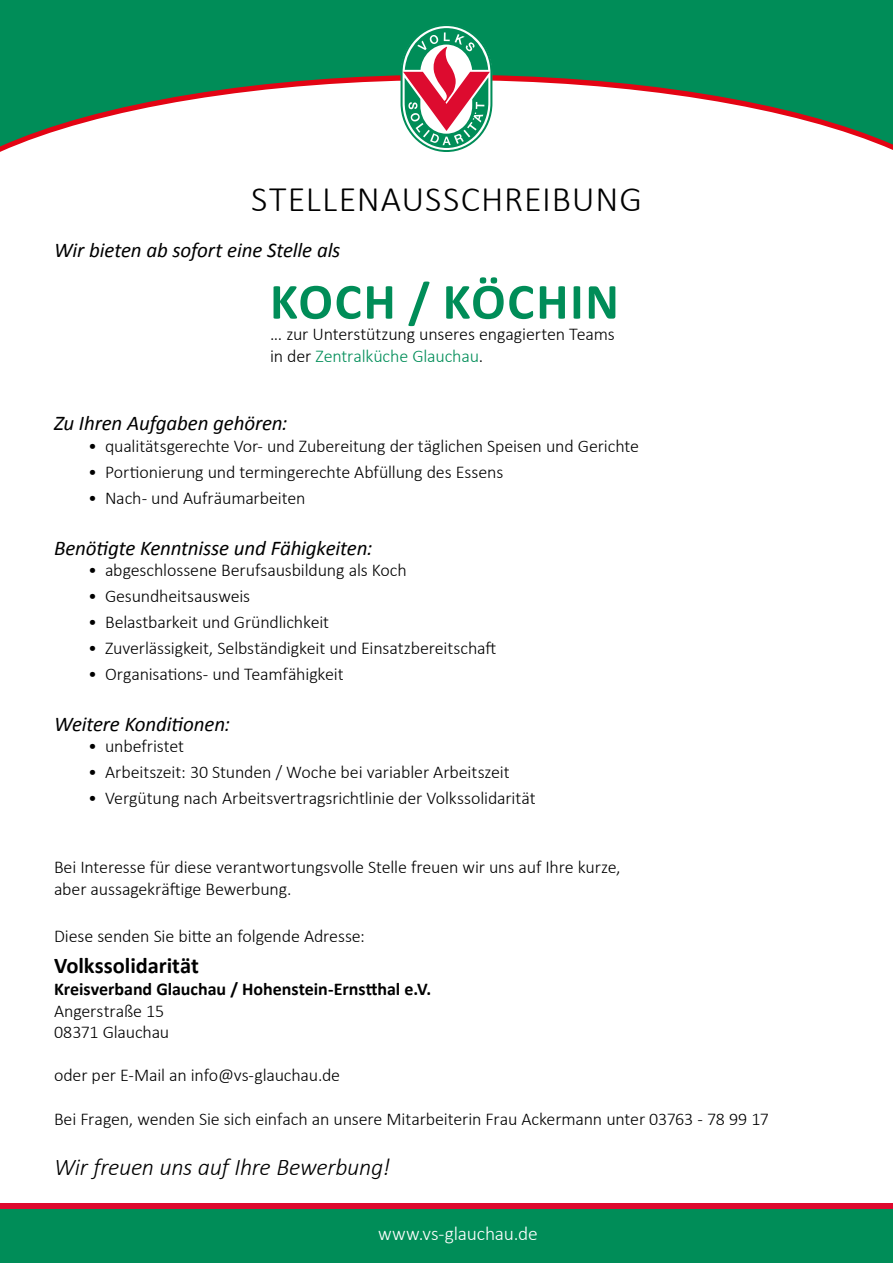
<style>
.page{position:relative;width:893px;height:1263px;background:#fff}
.page>*{position:absolute;margin:0;border:0;box-sizing:border-box;transform-origin:0 0}
.t1{font:700 51px "Calibri";letter-spacing:.035em;color:#008d58}
.t2{font:300 36px "Calibri";letter-spacing:.02em;color:#000}
.t3{font:italic 300 24px "Calibri";letter-spacing:-.01em;color:#000}
.t4{font:700 22.5px "Calibri";color:#000}
.t5{font:italic 21px "Calibri";letter-spacing:-.01em;color:#000}
.t6{font:300 19.5px "Calibri";letter-spacing:-.005em;color:#fff}
.t7{font:300 18px/21.6px "Calibri";letter-spacing:-.01em;color:#000}
.t8{font:700 18px "Calibri";color:#000}
.s1{color:#008d58}
</style>
<div class="page">
<svg style="left:0;top:1203px;width:893px;height:7px;background:#bd1b34"></svg>
<div style="left:0;top:1210px;width:893px;height:53px;background:#008d58"></div>
<svg style="left:0;top:0;width:893px;height:147px;fill:#008d58"></svg>
<svg style="left:401px;top:24px;width:91px;height:128px"></svg>
<h2 class="t2" style="left:251px;top:176px;width:392px">STELLENAUSSCHREIBUNG</h2>
<p class="t5" style="left:54px;top:236px;width:288px">Wir bieten ab sofort eine Stelle als</p>
<h1 class="t1" style="left:270px;top:266px;width:350px">KOCH / KÖCHIN</h1>
<p class="t7" style="left:270px;top:323px;width:346px">... zur Unterstützung unseres engagierten Teams in der <span class="s1">Zentralküche Glauchau</span>.</p>
<p class="t5" style="left:54px;top:409px;width:235px">Zu Ihren Aufgaben gehören:</p>
<p class="t7" style="left:88px;top:435px;width:552px">• qualitätsgerechte Vor- und Zubereitung der täglichen Speisen und Gerichte</p>
<p class="t7" style="left:88px;top:461px;width:417px">• Portionierung und termingerechte Abfüllung des Essens</p>
<p class="t7" style="left:88px;top:486px;width:219px">• Nach- und Aufräumarbeiten</p>
<p class="t5" style="left:54px;top:533px;width:320px">Benötigte Kenntnisse und Fähigkeiten:</p>
<p class="t7" style="left:88px;top:559px;width:320px">• abgeschlossene Berufsausbildung als Koch</p>
<p class="t7" style="left:88px;top:585px;width:164px">• Gesundheitsausweis</p>
<p class="t7" style="left:88px;top:611px;width:243px">• Belastbarkeit und Gründlichkeit</p>
<p class="t7" style="left:88px;top:637px;width:410px">• Zuverlässigkeit, Selbständigkeit und Einsatzbereitschaft</p>
<p class="t7" style="left:88px;top:663px;width:257px">• Organisations- und Teamfähigkeit</p>
<p class="t5" style="left:54px;top:709px;width:178px">Weitere Konditionen:</p>
<p class="t7" style="left:88px;top:735px;width:98px">• unbefristet</p>
<p class="t7" style="left:88px;top:761px;width:423px">• Arbeitszeit: 30 Stunden / Woche bei variabler Arbeitszeit</p>
<p class="t7" style="left:88px;top:787px;width:449px">• Vergütung nach Arbeitsvertragsrichtlinie der Volkssolidarität</p>
<p class="t7" style="left:54px;top:856px;width:568px">Bei Interesse für diese verantwortungsvolle Stelle freuen wir uns auf Ihre kurze, aber aussagekräftige Bewerbung.</p>
<p class="t7" style="left:54px;top:925px;width:313px">Diese senden Sie bitte an folgende Adresse:</p>
<p class="t4" style="left:54px;top:950px;width:146px">Volkssolidarität</p>
<p class="t8" style="left:54px;top:976px;width:379px">Kreisverband Glauchau / Hohenstein-Ernstthal e.V.</p>
<p class="t7" style="left:54px;top:999px;width:117px">Angerstraße 15<br>08371 Glauchau</p>
<p class="t7" style="left:54px;top:1064px;width:288px">oder per E-Mail an info@vs-glauchau.de</p>
<p class="t7" style="left:54px;top:1107px;width:716px">Bei Fragen, wenden Sie sich einfach an unsere Mitarbeiterin Frau Ackermann unter 03763 - 78 99 17</p>
<h3 class="t3" style="left:54px;top:1152px;width:338px">Wir freuen uns auf Ihre Bewerbung!</h3>
<p class="t6" style="left:378px;top:1221px;width:161px">www.vs-glauchau.de</p>
</div>
